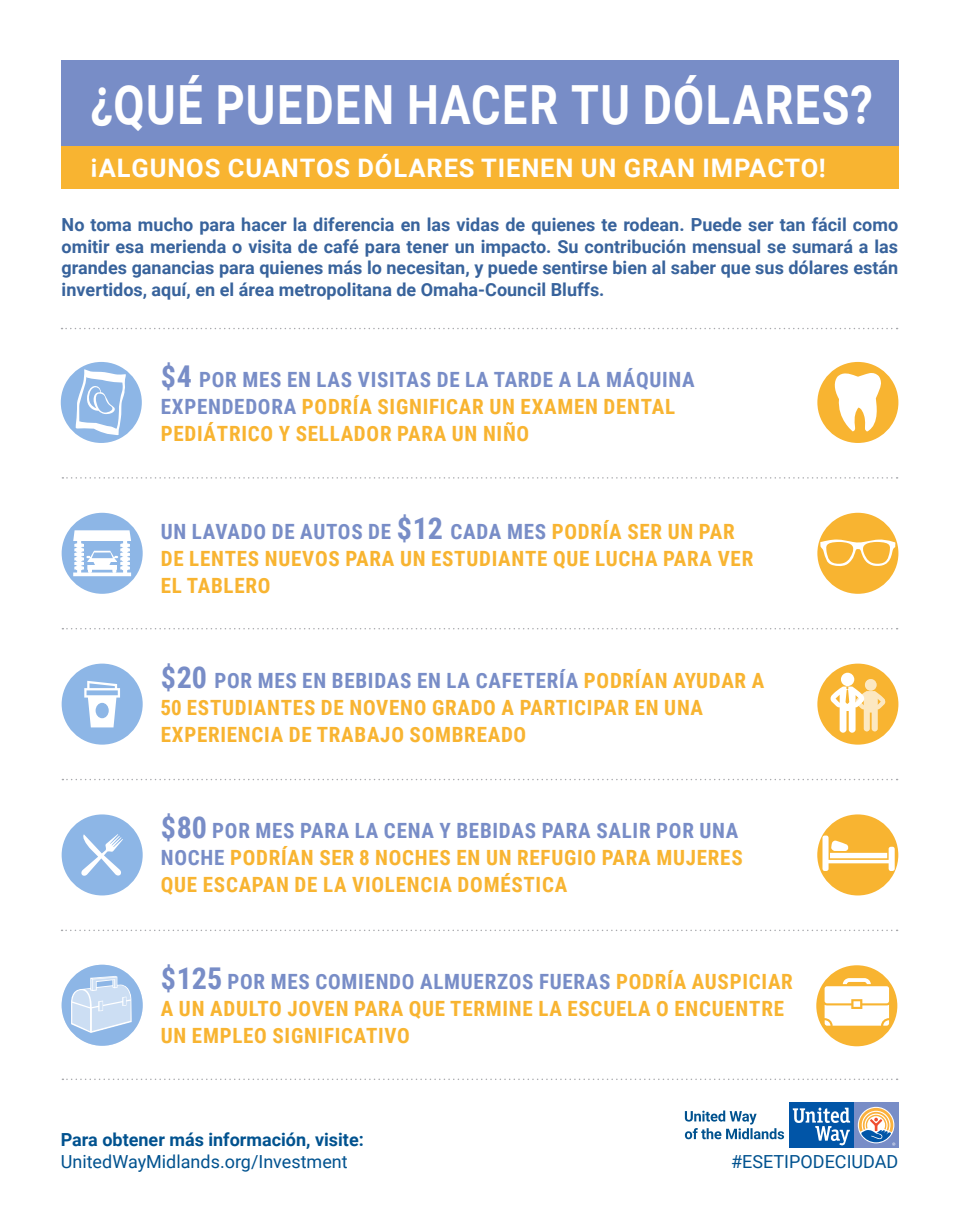
<style>
.page{position:relative;width:959px;height:1229px;background:#fff}
.page>*{position:absolute;margin:0;border:0;box-sizing:border-box;transform-origin:0 0}
.Headline_2a{font:700 54px "Roboto";letter-spacing:.035em;color:#fff;scale:.83 1}
.t1{font:700 25.5px "Roboto";letter-spacing:.035em;color:#fff}
.t2{font:700 21px/27px "Roboto Condensed";letter-spacing:.035em;color:#f8b431}
.t3{font:700 21px/27px "Roboto Condensed";letter-spacing:.035em;color:#788dc7}
.t4{font:700 18px/21.6px "Roboto";color:#38639c;text-align:justify}
.t5{font:18px "Roboto";color:#01528f}
.t6{font:700 18px "Roboto";color:#01528f}
.s1{font-size:30px}
.s2{color:#f8b431}
.s3{font-size:30px;color:#788dc7}
.s4{color:#788dc7}
</style>
<div class="page">
<div style="left:61px;top:146px;width:837px;height:43px;background:#f8b431"></div>
<div style="left:61px;top:61px;width:837px;height:85px;background:#788dc7"></div>
<svg style="left:62px;top:328px;width:835px;height:1px"></svg>
<svg style="left:62px;top:477px;width:835px;height:1px"></svg>
<svg style="left:62px;top:778px;width:835px;height:2px"></svg>
<svg style="left:62px;top:814px;width:81px;height:81px"></svg>
<svg style="left:62px;top:663px;width:81px;height:81px"></svg>
<svg style="left:816px;top:965px;width:81px;height:81px"></svg>
<svg style="left:62px;top:929px;width:835px;height:2px"></svg>
<svg style="left:62px;top:628px;width:835px;height:1px"></svg>
<svg style="left:817px;top:513px;width:81px;height:81px"></svg>
<svg style="left:817px;top:362px;width:81px;height:81px"></svg>
<svg style="left:62px;top:513px;width:81px;height:81px"></svg>
<svg style="left:817px;top:814px;width:81px;height:81px"></svg>
<svg style="left:817px;top:663px;width:81px;height:81px"></svg>
<svg style="left:61px;top:362px;width:81px;height:81px"></svg>
<svg style="left:62px;top:964px;width:81px;height:81px"></svg>
<svg style="left:62px;top:1078px;width:835px;height:2px"></svg>
<div style="left:854px;top:1102px;width:44px;height:46px;background:#788dc7"></div>
<div style="left:789px;top:1102px;width:65px;height:46px;background:#0155a7"></div>
<svg style="left:792px;top:1107px;width:58px;height:38px"></svg>
<svg style="left:858px;top:1107px;width:37px;height:38px"></svg>
<svg style="left:685px;top:1110px;width:99px;height:29px"></svg>
<p class="Headline_2a" style="left:114px;top:67px;width:916px">QUÉ PUEDEN HACER TU DÓLARES?</p>
<p class="Headline_2a" style="left:90px;top:58px;width:28px">¿</p>
<p class="t1" style="left:90px;top:145px;width:9px">¡</p>
<p class="t1" style="left:99px;top:150px;width:728px">ALGUNOS CUANTOS DÓLARES TIENEN UN GRAN IMPACTO!</p>
<p class="t4" style="left:62px;top:213px;width:838px">No toma mucho para hacer la diferencia en las vidas de quienes te rodean. Puede ser tan fácil como omitir esa merienda o visita de café para tener un impacto. Su contribución mensual se sumará a las grandes ganancias para quienes más lo necesitan, y puede sentirse bien al saber que sus dólares están invertidos, aquí, en el área metropolitana de Omaha-Council Bluffs.</p>
<p class="t3" style="left:161px;top:365px;width:535px"><span class="s1">$4</span> POR MES EN LAS VISITAS DE LA TARDE A LA MÁQUINA<br>EXPENDEDORA <span class="s2">PODRÍA SIGNIFICAR UN EXAMEN DENTAL</span></p>
<p class="t2" style="left:161px;top:419px;width:370px">PEDIÁTRICO Y SELLADOR PARA UN NIÑO</p>
<p class="t3" style="left:161px;top:517px;width:575px">UN LAVADO DE AUTOS DE <span class="s1">$12</span> CADA MES <span class="s2">PODRÍA SER UN PAR</span></p>
<p class="t2" style="left:161px;top:544px;width:594px">DE LENTES NUEVOS PARA UN ESTUDIANTE QUE LUCHA PARA VER</p>
<p class="t2" style="left:161px;top:571px;width:111px">EL TABLERO</p>
<p class="t3" style="left:161px;top:666px;width:605px"><span class="s1">$20</span> POR MES EN BEBIDAS EN LA CAFETERÍA <span class="s2">PODRÍAN AYUDAR A</span></p>
<p class="t2" style="left:160px;top:693px;width:544px">50 ESTUDIANTES DE NOVENO GRADO A PARTICIPAR EN UNA<br>EXPERIENCIA DE TRABAJO SOMBREADO</p>
<p class="t3" style="left:161px;top:815px;width:583px"><span class="s1">$80</span> POR MES PARA LA CENA Y BEBIDAS PARA SALIR POR UNA<br>NOCHE <span class="s2">PODRÍAN SER 8 NOCHES EN UN REFUGIO PARA MUJERES</span></p>
<p class="t2" style="left:161px;top:869px;width:408px">QUE ESCAPAN DE LA VIOLENCIA DOMÉSTICA</p>
<p class="t2" style="left:161px;top:967px;width:633px"><span class="s3">$125</span> <span class="s4">POR MES COMIENDO ALMUERZOS FUERAS</span> PODRÍA AUSPICIAR<br>A UN ADULTO JOVEN PARA QUE TERMINE LA ESCUELA O ENCUENTRE<br>UN EMPLEO SIGNIFICATIVO</p>
<p class="t6" style="left:61px;top:1127px;width:304px">Para obtener más información, visite:</p>
<p class="t5" style="left:61px;top:1149px;width:288px">UnitedWayMidlands.org/Investment</p>
<p class="t5" style="left:731px;top:1149px;width:169px">#ESETIPODECIUDAD</p>
</div>
